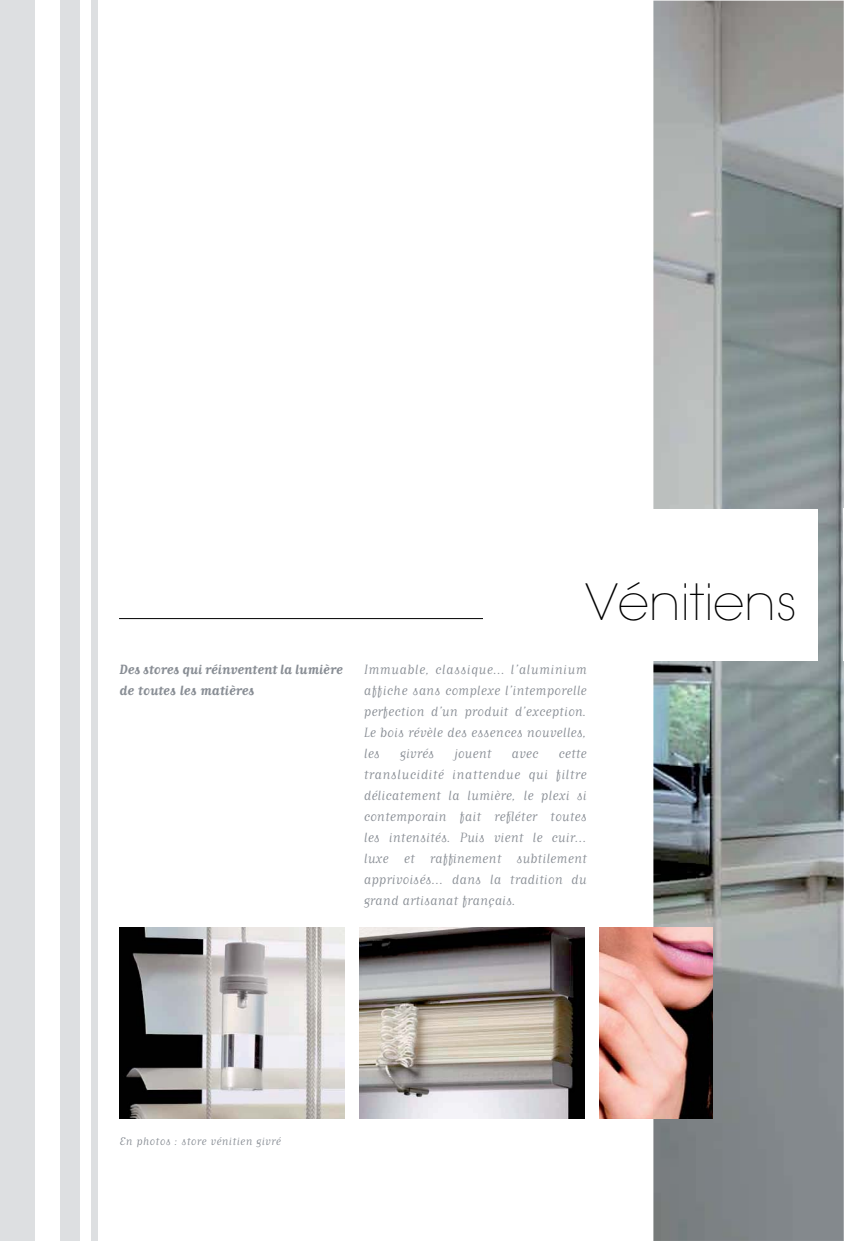
<style>
.page{position:relative;width:844px;height:1241px;background:#fff}
.page>*{position:absolute;margin:0;border:0;box-sizing:border-box;transform-origin:0 0}
.t1{font:200 49.52px "Avant Garde";color:#000}
.t2{font:15.75px/21px "Matrix Script";color:#898e95;text-align:justify}
.t3{font:700 15.75px/21px "Matrix Script";color:#898e95}
.t4{font:13.12px "Matrix Script";letter-spacing:.02em;color:#898e95}
</style>
<div class="page">
<img style="left:653px;top:1px;width:190px;height:1240px">
<div style="left:60px;top:1px;width:19px;height:1240px;background:#dddfe1"></div>
<div style="left:91px;top:1px;width:7px;height:1240px;background:#dddfe1"></div>
<div style="left:0;top:1px;width:35px;height:1240px;background:#dddfe1"></div>
<img style="left:119px;top:927px;width:225px;height:191px">
<img style="left:359px;top:927px;width:226px;height:191px">
<hr style="left:119px;top:618px;width:468px;height:1px;background:#000">
<div style="left:483px;top:509px;width:334px;height:152px;background:#fff"></div>
<img style="left:600px;top:927px;width:112px;height:191px">
<h1 class="t1" style="left:585px;top:583px;width:213px">Vénitiens</h1>
<p class="t3" style="left:120px;top:658px;width:225px">Des stores qui réinventent la lumière de toutes les matières</p>
<p class="t2" style="left:364px;top:658px;width:225px">Immuable, classique… l’aluminium affiche sans complexe l’intemporelle perfection d’un produit d’exception.<br>Le bois révèle des essences nouvelles, les</p>
<p class="t2" style="left:400px;top:742px;width:36px">givrés</p>
<p class="t2" style="left:454px;top:742px;width:39px">jouent</p>
<p class="t2" style="left:511px;top:742px;width:28px">avec</p>
<p class="t2" style="left:364px;top:742px;width:225px;text-indent:194px">cette translucidité inattendue qui filtre délicatement la lumière, le plexi si contemporain fait refléter toutes les intensités. Puis vient le cuir… luxe et raffinement subtilement apprivoisés… dans la tradition du grand artisanat français.</p>
<p class="t4" style="left:120px;top:1133px;width:163px">En photos : store vénitien givré</p>
</div>
